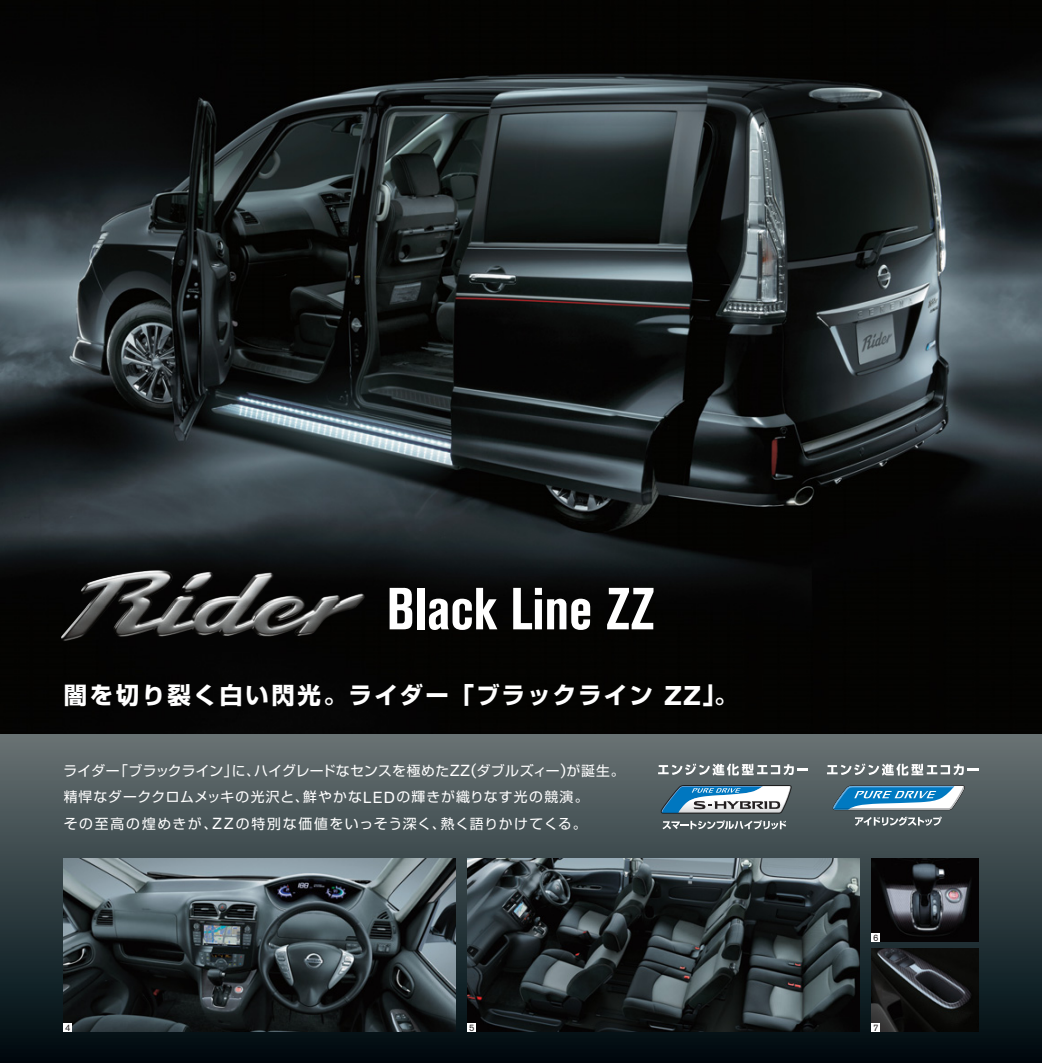
<style>
.page{position:relative;width:1042px;height:1063px;background:#fff}
.page>*{position:absolute;margin:0;border:0;box-sizing:border-box;transform-origin:0 0}
.t1{font:700 condensed 58.8px "Nissan AG";color:#fff}
.t2{font:23.4px "Shin Go Pro Bold 90 pv RKSJ H";letter-spacing:.1em;color:#fff}
.t3{font:13.8px/26.4px "Shin Go Pro Regular 90 pv RKSJ H";letter-spacing:.055em;color:#fff}
.t4{font:9.3px "Nissan AG";color:#231f20}
.s1{font-family:"Nissan AG";font-weight:700;font-size:26.85px}
.s2{font-family:"Nissan AG";font-size:15.9px}
</style>
<div class="page">
<img style="left:0;top:0;width:1042px;height:734px">
<div style="left:0;top:734px;width:1042px;height:329px;background:linear-gradient(to bottom,#677274,#00080e)"></div>
<img style="left:60px;top:570px;width:305px;height:71px">
<img style="left:64px;top:859px;width:391px;height:173px">
<img style="left:468px;top:859px;width:391px;height:173px">
<img style="left:872px;top:859px;width:106px;height:83px">
<img style="left:872px;top:949px;width:106px;height:83px">
<div style="left:64px;top:1024px;width:8px;height:8px;background:#fff"></div>
<div style="left:468px;top:1024px;width:8px;height:8px;background:#fff"></div>
<div style="left:872px;top:934px;width:8px;height:8px;background:#fff"></div>
<div style="left:872px;top:1024px;width:8px;height:8px;background:#fff"></div>
<svg style="left:827px;top:764px;width:151px;height:12px"></svg>
<svg style="left:833px;top:785px;width:132px;height:25px"></svg>
<svg style="left:855px;top:817px;width:87px;height:9px"></svg>
<svg style="left:658px;top:764px;width:150px;height:12px"></svg>
<svg style="left:662px;top:820px;width:124px;height:9px"></svg>
<svg style="left:660px;top:785px;width:131px;height:28px"></svg>
<h1 class="t1" style="left:387px;top:575px;width:270px">Black Line ZZ</h1>
<h2 class="t2" style="left:64px;top:687px;width:675px">闇を切り裂く白い閃光。ライダー「ブラックライン <span class="s1">ZZ</span>」。</h2>
<p class="t3" style="left:63px;top:759px;width:563px">ライダー「ブラックライン」に、ハイグレードなセンスを極めた<span class="s2">ZZ(</span>ダブルズィー<span class="s2">)</span>が誕生。精悍なダーククロムメッキの光沢と、鮮やかな<span class="s2">LED</span>の輝きが織りなす光の競演。<br>その至高の煌めきが、<span class="s2">ZZ</span>の特別な価値をいっそう深く、熱く語りかけてくる。</p>
<p class="t4" style="left:65px;top:1022px;width:7px">4</p>
<p class="t4" style="left:469px;top:1022px;width:7px">5</p>
<p class="t4" style="left:873px;top:932px;width:7px">6</p>
<p class="t4" style="left:873px;top:1022px;width:7px">7</p>
</div>
